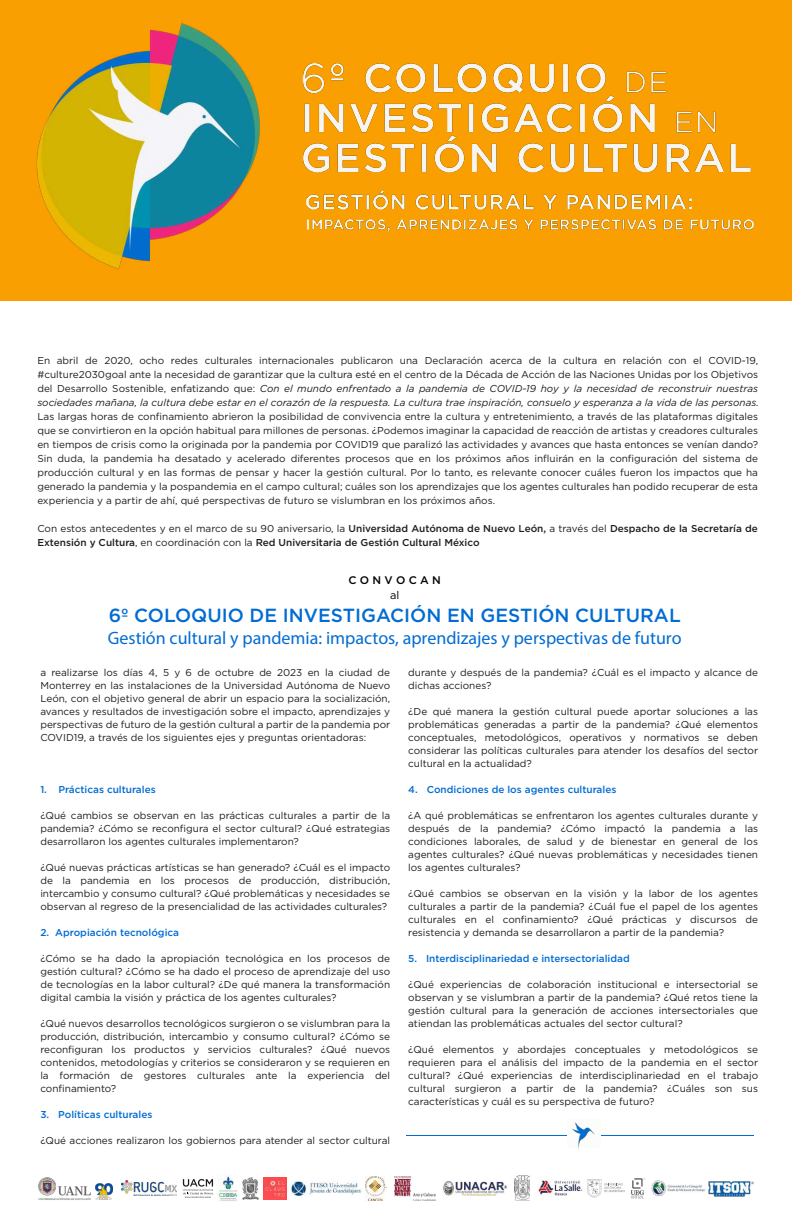
<style>
.page{position:relative;width:792px;height:1224px;background:#fff}
.page>*{position:absolute;margin:0;border:0;box-sizing:border-box;transform-origin:0 0}
.t1{font:500 19px "Gotham";color:#026cd3}
.t2{font:18px "Myriad Pro";color:#026cd3}
.t3{font:500 11px "Gotham";color:#000}
.t4{font:11px "Gotham";color:#000}
.t5{font:10px/13px "Gotham";color:#1d1d1b;text-align:justify}
.t6{font:500 10px/14px "Gotham";color:#1d1d1b}
.t7{font:500 10px "Gotham";color:#026cd3}
.s1{font-style:italic}
.s2{font-weight:400}
</style>
<div class="page">
<hr style="left:406px;top:1135px;width:348px;height:1px;background:#026cd3">
<div style="left:567px;top:1119px;width:33px;height:29px;background:#fcfcfa"></div>
<img style="left:572px;top:1122px;width:23px;height:28px">
<div style="left:0;top:0;width:792px;height:300px;background:#f99f01"></div>
<img style="left:36px;top:23px;width:175px;height:246px">
<img style="left:211px;top:38px;width:543px;height:194px">
<img style="left:38px;top:1177px;width:53px;height:23px">
<img style="left:122px;top:1181px;width:54px;height:15px">
<img style="left:218px;top:1175px;width:21px;height:26px">
<img style="left:242px;top:1177px;width:16px;height:23px">
<img style="left:264px;top:1177px;width:22px;height:22px">
<img style="left:289px;top:1181px;width:72px;height:17px">
<img style="left:366px;top:1176px;width:21px;height:25px">
<img style="left:394px;top:1177px;width:42px;height:23px">
<img style="left:443px;top:1180px;width:65px;height:16px">
<img style="left:514px;top:1176px;width:69px;height:25px">
<svg style="left:587px;top:1179px;width:38px;height:19px"></svg>
<img style="left:630px;top:1178px;width:15px;height:21px">
<img style="left:651px;top:1181px;width:54px;height:15px">
<img style="left:708px;top:1181px;width:46px;height:16px">
<img style="left:96px;top:1183px;width:17px;height:16px">
<svg style="left:183px;top:1179px;width:30px;height:19px"></svg>
<p class="t5" style="left:37px;top:353px;width:723px;line-height:14px">En abril de 2020, ocho redes culturales internacionales publicaron una Declaración acerca de la cultura en relación con el COVID-19, #culture2030goal ante la necesidad de garantizar que la cultura esté en el centro de la Década de Acción de las Naciones Unidas por los Objetivos del Desarrollo Sostenible, enfatizando que: <span class="s1">Con el mundo enfrentado a la pandemia de COVID-19 hoy y la necesidad de reconstruir nuestras sociedades mañana, la cultura debe estar en el corazón de la respuesta. La cultura trae inspiración, consuelo y esperanza a la vida de las personas.</span></p>
<p class="t5" style="left:37px;top:409px;width:722px;line-height:14px">Las largas horas de confinamiento abrieron la posibilidad de convivencia entre la cultura y entretenimiento, a través de las plataformas digitales que se convirtieron en la opción habitual para millones de personas. ¿Podemos imaginar la capacidad de reacción de artistas y creadores culturales en tiempos de crisis como la originada por la pandemia por COVID19 que paralizó las actividades y avances que hasta entonces se venían dando?<br>Sin duda, la pandemia ha desatado y acelerado diferentes procesos que en los próximos años influirán en la configuración del sistema de producción cultural y en las formas de pensar y hacer la gestión cultural. Por lo tanto, es relevante conocer cuáles fueron los impactos que ha generado la pandemia y la pospandemia en el campo cultural; cuáles son los aprendizajes que los agentes culturales han podido recuperar de esta experiencia y a partir de ahí, qué perspectivas de futuro se vislumbran en los próximos años.</p>
<p class="t6" style="left:37px;top:521px;width:722px"><span class="s2">Con estos antecedentes y en el marco de su 90 aniversario, la</span> Universidad Autónoma de Nuevo León, <span class="s2">a través del</span> Despacho de la Secretaría de<br>Extensión y Cultura<span class="s2">, en coordinación con la</span> Red Universitaria de Gestión Cultural México</p>
<p class="t3" style="left:349px;top:573px;width:94px">C O N V O C A N</p>
<p class="t4" style="left:390px;top:588px;width:11px">al</p>
<h1 class="t1" style="left:109px;top:603px;width:574px">6º COLOQUIO DE INVESTIGACIÓN EN GESTIÓN CULTURAL</h1>
<h2 class="t2" style="left:108px;top:627px;width:575px">Gestión cultural y pandemia: impactos, aprendizajes y perspectivas de futuro</h2>
<p class="t5" style="left:40px;top:665px;width:351px">a realizarse los días 4, 5 y 6 de octubre de 2023 en la ciudad de Monterrey en las instalaciones de la Universidad Autónoma de Nuevo León, con el objetivo general de abrir un espacio para la socialización, avances y resultados de investigación sobre el impacto, aprendizajes y perspectivas de futuro de la gestión cultural a partir de la pandemia por COVID19, a través de los siguientes ejes y preguntas orientadoras:</p>
<p class="t7" style="left:40px;top:782px;width:117px">1. Prácticas culturales</p>
<p class="t5" style="left:40px;top:808px;width:351px">¿Qué cambios se observan en las prácticas culturales a partir de la pandemia? ¿Cómo se reconfigura el sector cultural? ¿Qué estrategias desarrollaron los agentes culturales implementaron?</p>
<p class="t5" style="left:40px;top:860px;width:351px">¿Qué nuevas prácticas artísticas se han generado? ¿Cuál es el impacto de la pandemia en los procesos de producción, distribución, intercambio y consumo cultural? ¿Qué problemáticas y necesidades se observan al regreso de la presencialidad de las actividades culturales?</p>
<p class="t7" style="left:40px;top:925px;width:140px">2. Apropiación tecnológica</p>
<p class="t5" style="left:40px;top:951px;width:351px">¿Cómo se ha dado la apropiación tecnológica en los procesos de gestión cultural? ¿Cómo se ha dado el proceso de aprendizaje del uso de tecnologías en la labor cultural? ¿De qué manera la transformación digital cambia la visión y práctica de los agentes culturales?</p>
<p class="t5" style="left:40px;top:1016px;width:351px">¿Qué nuevos desarrollos tecnológicos surgieron o se vislumbran para la producción, distribución, intercambio y consumo cultural? ¿Cómo se reconfiguran los productos y servicios culturales? ¿Qué nuevos contenidos, metodologías y criterios se consideraron y se requieren en la formación de gestores culturales ante la experiencia del confinamiento?</p>
<p class="t7" style="left:40px;top:1107px;width:114px">3. Políticas culturales</p>
<p class="t5" style="left:40px;top:1133px;width:351px">¿Qué acciones realizaron los gobiernos para atender al sector cultural</p>
<p class="t5" style="left:408px;top:665px;width:351px">durante y después de la pandemia? ¿Cuál es el impacto y alcance de dichas acciones?</p>
<p class="t5" style="left:408px;top:704px;width:351px">¿De qué manera la gestión cultural puede aportar soluciones a las problemáticas generadas a partir de la pandemia? ¿Qué elementos conceptuales, metodológicos, operativos y normativos se deben considerar las políticas culturales para atender los desafíos del sector cultural en la actualidad?</p>
<p class="t7" style="left:408px;top:782px;width:210px">4. Condiciones de los agentes culturales</p>
<p class="t5" style="left:408px;top:808px;width:351px">¿A qué problemáticas se enfrentaron los agentes culturales durante y después de la pandemia? ¿Cómo impactó la pandemia a las condiciones laborales, de salud y de bienestar en general de los agentes culturales? ¿Qué nuevas problemáticas y necesidades tienen los agentes culturales?</p>
<p class="t5" style="left:408px;top:886px;width:351px">¿Qué cambios se observan en la visión y la labor de los agentes culturales a partir de la pandemia? ¿Cuál fue el papel de los agentes culturales en el confinamiento? ¿Qué prácticas y discursos de resistencia y demanda se desarrollaron a partir de la pandemia?</p>
<p class="t7" style="left:408px;top:951px;width:223px">5. Interdisciplinariedad e intersectorialidad</p>
<p class="t5" style="left:408px;top:977px;width:351px">¿Qué experiencias de colaboración institucional e intersectorial se observan y se vislumbran a partir de la pandemia? ¿Qué retos tiene la gestión cultural para la generación de acciones intersectoriales que atiendan las problemáticas actuales del sector cultural?</p>
<p class="t5" style="left:408px;top:1042px;width:351px">¿Qué elementos y abordajes conceptuales y metodológicos se requieren para el análisis del impacto de la pandemia en el sector cultural? ¿Qué experiencias de interdisciplinariedad en el trabajo cultural surgieron a partir de la pandemia? ¿Cuáles son sus características y cuál es su perspectiva de futuro?</p>
</div>
